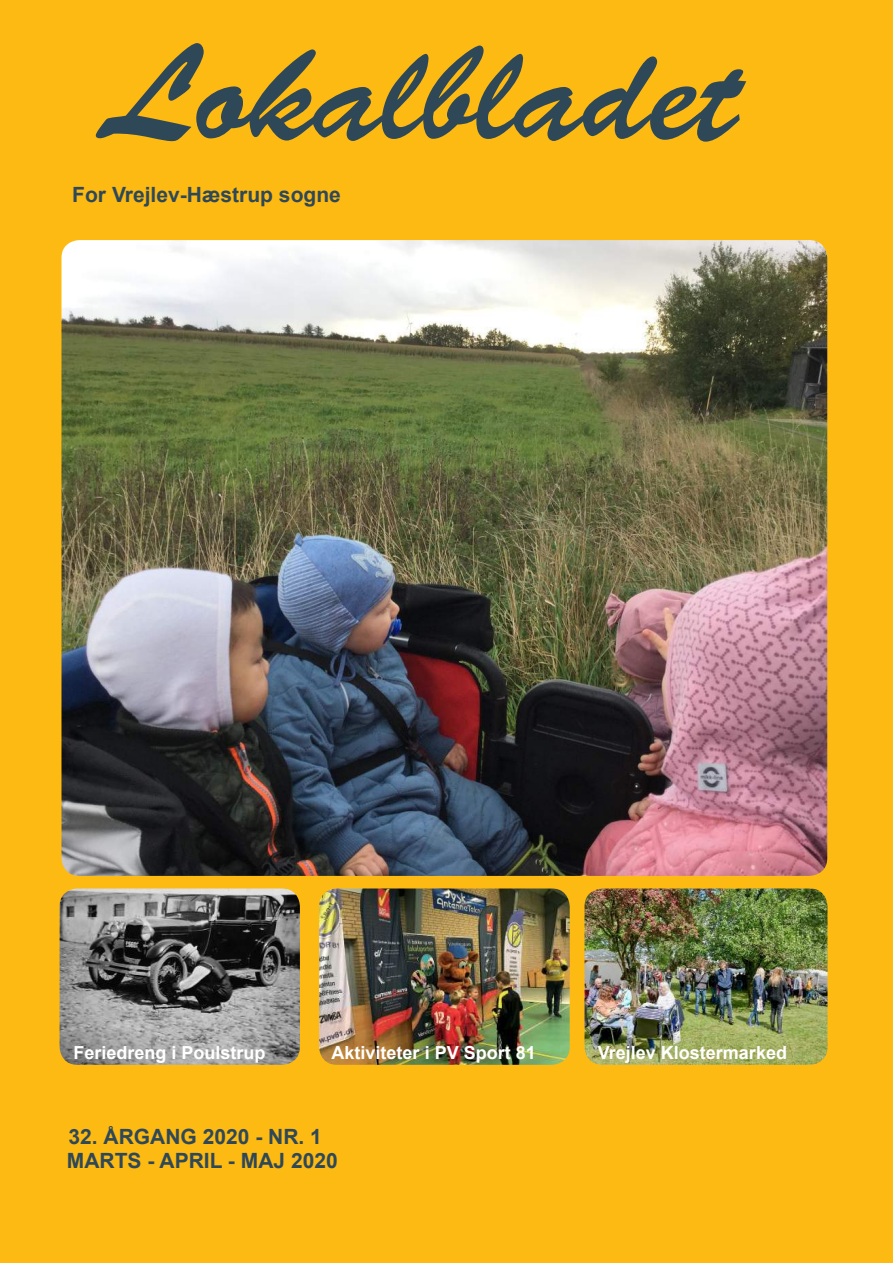
<style>
.page{position:relative;width:893px;height:1263px;background:#fff}
.page>*{position:absolute;margin:0;border:0;box-sizing:border-box;transform-origin:0 0}
.t1{font:135px "Brush Script Std";color:#2f4858}
.t2{font:700 21px/24px "Arial";color:#2f4858}
.t3{font:700 18px "Arial";color:#fff}
</style>
<div class="page">
<div style="left:0;top:0;width:892px;height:1263px;background:#fdba12"></div>
<img style="left:61px;top:240px;width:766px;height:636px;border-radius:18px">
<img style="left:60px;top:889px;width:240px;height:176px;border-radius:18px">
<img style="left:319px;top:889px;width:250px;height:176px;border-radius:18px">
<img style="left:584px;top:889px;width:243px;height:176px;border-radius:18px">
<h1 class="t1" style="left:103px;top:12px;width:637px">Lokalbladet</h1>
<p class="t2" style="left:72px;top:184px;width:270px">For Vrejlev-Hæstrup sogne</p>
<p class="t3" style="left:73px;top:1046px;width:194px">Feriedreng i Poulstrup</p>
<p class="t3" style="left:331px;top:1046px;width:206px">Aktiviteter i PV Sport 81</p>
<p class="t3" style="left:597px;top:1046px;width:191px">Vrejlev Klostermarked</p>
<p class="t2" style="left:67px;top:1127px;width:272px">32. ÅRGANG 2020 - NR. 1<br>MARTS - APRIL - MAJ 2020</p>
</div>
